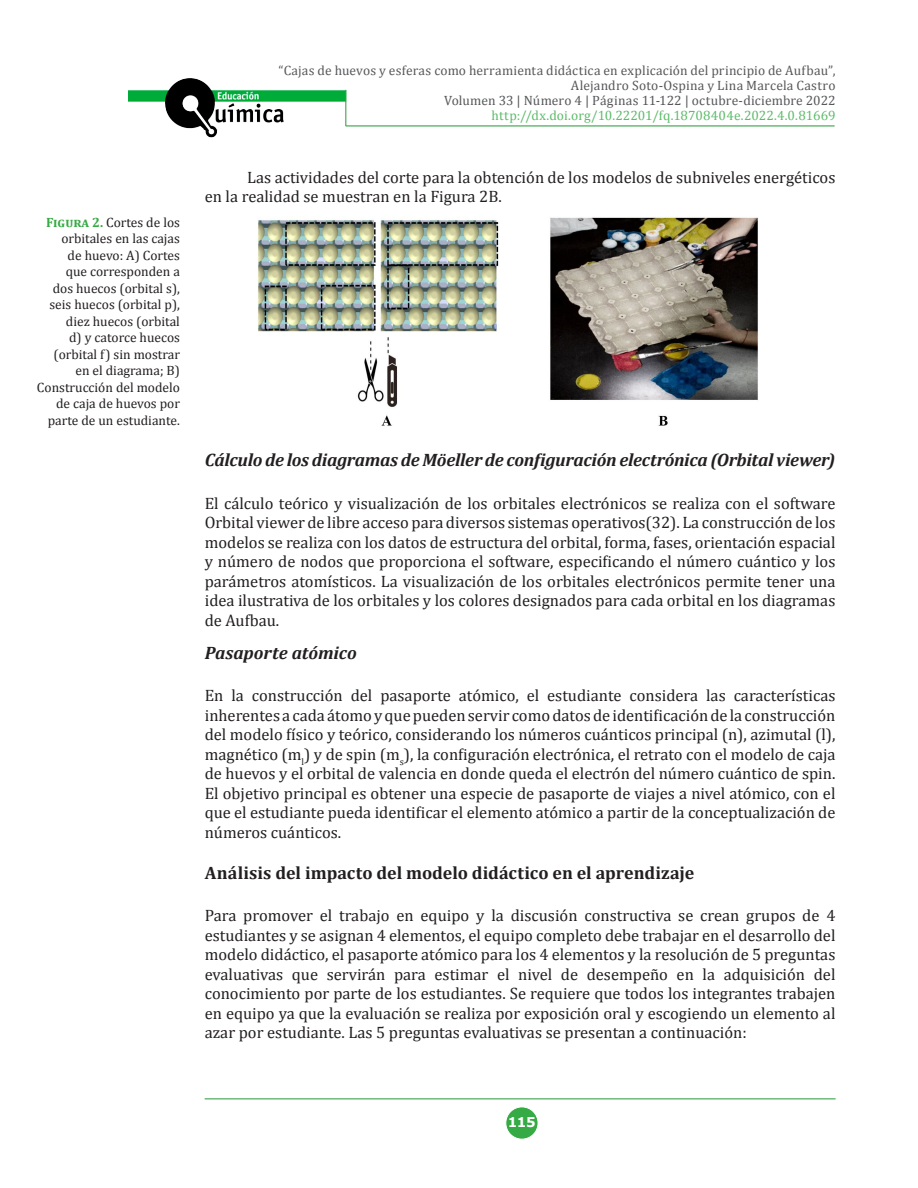
<style>
.page{position:relative;width:918px;height:1188px;background:#fff}
.page>*{position:absolute;margin:0;border:0;box-sizing:border-box;transform-origin:0 0}
.Subsubtitulo{font:italic 700 18px "Cambria";letter-spacing:-.01em;color:#231f20}
.Subtitulo{font:700 18px "Cambria";letter-spacing:-.005em;color:#231f20}
.P-SinSan{font:16.5px/19.5px "Cambria";color:#231f20;text-align:justify}
.P-San{font:16.5px/19.5px "Cambria";color:#231f20}
.PieImg{font:13.5px/16.5px "Cambria";color:#231f20;text-align:right}
.t1{font:13.5px/15px "Cambria";letter-spacing:.01em;color:#57585a;text-align:right}
.t2{font:13.5px "Cambria";color:#5ebb6a}
.t3{font:700 13.5px "Verdana";color:#fff}
.s1{font-weight:700;color:#36aa45}
</style>
<div class="page">
<img style="left:128px;top:78px;width:217px;height:59px">
<hr style="left:345px;top:125px;width:491px;height:2px;background:#85c38d">
<hr style="left:346px;top:126px;width:489px;height:1px;background:#36aa45">
<hr style="left:345px;top:89px;width:2px;height:38px;background:#231f20;opacity:.44">
<hr style="left:346px;top:90px;width:1px;height:36px;background:#36aa45">
<div style="left:506px;top:1107px;width:32px;height:32px;background:#36aa45;border-radius:50%"></div>
<div style="left:505px;top:1107px;width:33px;height:33px;border:1px solid #fff;border-radius:50%"></div>
<hr style="left:204px;top:1098px;width:632px;height:2px;background:#76be7f">
<hr style="left:205px;top:1099px;width:631px;height:1px;background:#36aa45">
<img style="left:258px;top:217px;width:500px;height:209px">
<p class="PieImg" style="left:37px;top:214px;width:145px"><span class="s1">Figura 2.</span> Cortes de los orbitales en las cajas<br>de huevo: A) Cortes<br>que corresponden a<br>dos huecos (orbital s), seis huecos (orbital p), diez huecos (orbital<br>d) y catorce huecos (orbital f) sin mostrar en el diagrama; B)<br>Construcción del modelo de caja de huevos por parte de un estudiante.</p>
<p class="t1" style="left:279px;top:63px;width:559px">“Cajas de huevos y esferas como herramienta didáctica en explicación del principio de Aufbau”,<br>Alejandro Soto-Ospina y Lina Marcela Castro<br>Volumen 33 | Número 4 | Páginas 11-122 | octubre-diciembre 2022</p>
<p class="t2" style="left:492px;top:107px;width:346px">http://dx.doi.org/10.22201/fq.18708404e.2022.4.0.81669</p>
<p class="P-San" style="left:205px;top:168px;width:632px;text-indent:43px">Las actividades del corte para la obtención de los modelos de subniveles energéticos en la realidad se muestran en la Figura 2B.</p>
<p class="Subsubtitulo" style="left:205px;top:448px;width:632px">Cálculo de los diagramas de Möeller de configuración electrónica (Orbital viewer)</p>
<p class="P-SinSan" style="left:205px;top:494px;width:632px">El cálculo teórico y visualización de los orbitales electrónicos se realiza con el software Orbital viewer de libre acceso para diversos sistemas operativos(32). La construcción de los modelos se realiza con los datos de estructura del orbital, forma, fases, orientación espacial y número de nodos que proporciona el software, especificando el número cuántico y los parámetros atomísticos. La visualización de los orbitales electrónicos permite tener una idea ilustrativa de los orbitales y los colores designados para cada orbital en los diagramas de Aufbau.</p>
<p class="Subsubtitulo" style="left:205px;top:640px;width:154px">Pasaporte atómico</p>
<p class="P-SinSan" style="left:205px;top:686px;width:632px">En la construcción del pasaporte atómico, el estudiante considera las características inherentes a cada átomo y que pueden servir como datos de identificación de la construcción del modelo físico y teórico, considerando los números cuánticos principal (n), azimutal (l), magnético (m<sub>l</sub>) y de spin (m<sub>s</sub>), la configuración electrónica, el retrato con el modelo de caja de huevos y el orbital de valencia en donde queda el electrón del número cuántico de spin.<br>El objetivo principal es obtener una especie de pasaporte de viajes a nivel atómico, con el que el estudiante pueda identificar el elemento atómico a partir de la conceptualización de números cuánticos.</p>
<p class="Subtitulo" style="left:205px;top:860px;width:491px">Análisis del impacto del modelo didáctico en el aprendizaje</p>
<p class="P-SinSan" style="left:205px;top:906px;width:632px">Para promover el trabajo en equipo y la discusión constructiva se crean grupos de 4 estudiantes y se asignan 4 elementos, el equipo completo debe trabajar en el desarrollo del modelo didáctico, el pasaporte atómico para los 4 elementos y la resolución de 5 preguntas evaluativas que servirán para estimar el nivel de desempeño en la adquisición del conocimiento por parte de los estudiantes. Se requiere que todos los integrantes trabajen en equipo ya que la evaluación se realiza por exposición oral y escogiendo un elemento al azar por estudiante. Las 5 preguntas evaluativas se presentan a continuación:</p>
<p class="t3" style="left:508px;top:1113px;width:29px">115</p>
</div>
